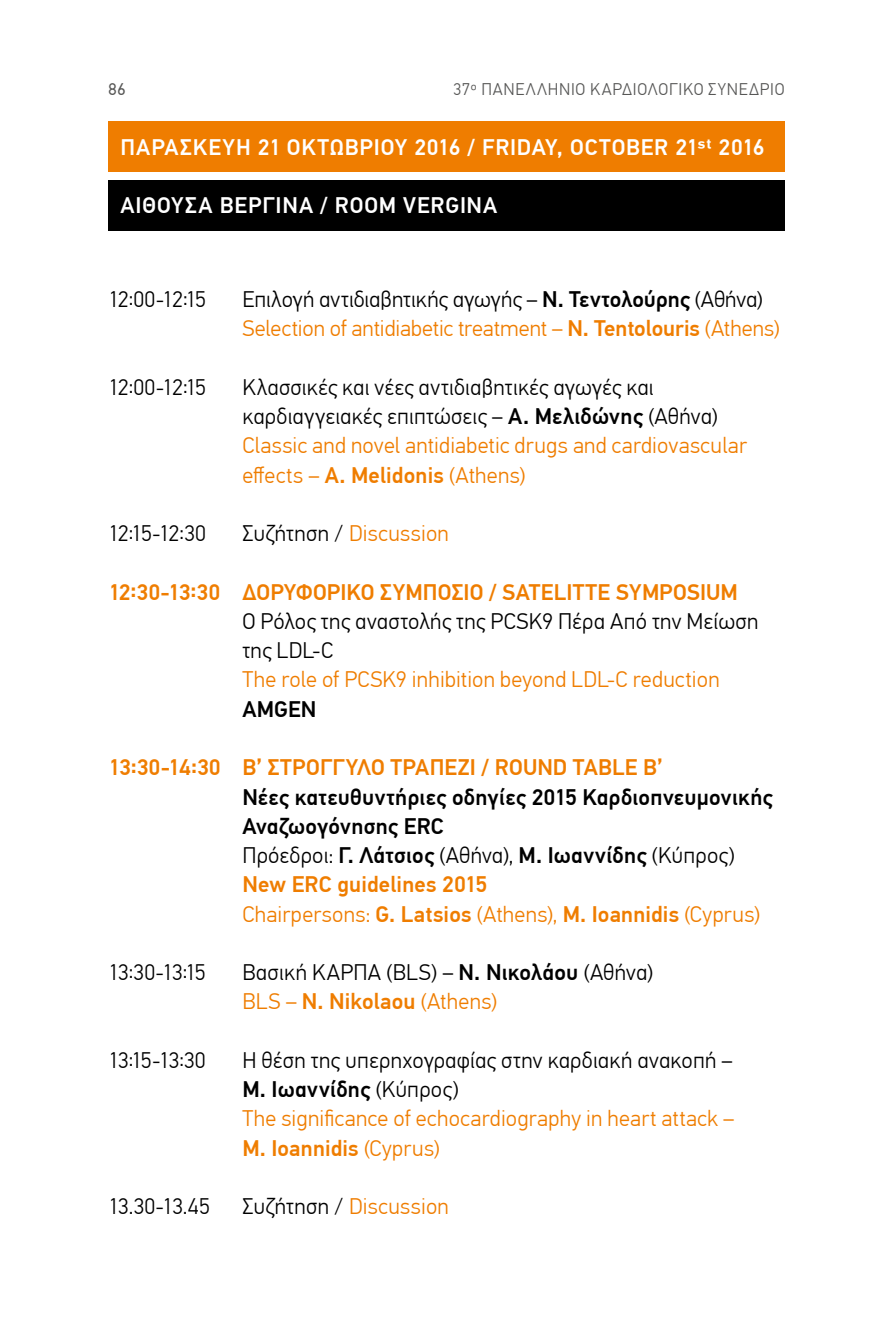
<style>
.page{position:relative;width:893px;height:1340px;background:#fff}
.page>*{position:absolute;margin:0;border:0;box-sizing:border-box;transform-origin:0 0}
.t1{font:300 22.5px/29.2px "PF Din Text Pro";letter-spacing:.005em;color:#000}
.t2{font:300 22.5px/29.2px "PF Din Text Pro";letter-spacing:.01em;color:#ef7d00}
.t3{font:500 22.5px "PF Din Text Pro";letter-spacing:.005em;color:#ef7d00}
.t4{font:500 22.5px "PF Din Text Pro";letter-spacing:.035em;color:#fff}
.t5{font:500 22.5px "PF Din Text Pro";letter-spacing:.01em;color:#000}
.t6{font:300 16.88px "PF Din Text Pro";letter-spacing:.045em;color:#575756}
.t7{font:16.88px "PF Din Text Pro";color:#575756}
.s1{font-weight:500}
.s2{color:#000}
</style>
<div class="page">
<div style="left:108px;top:180px;width:676px;height:51px;background:#000"></div>
<div style="left:108px;top:122px;width:676px;height:50px;background:#ef7d00"></div>
<p class="t7" style="left:108px;top:79px;width:19px">86</p>
<p class="t6" style="left:453px;top:79px;width:333px">37o ΠΑΝΕΛΛΗΝΙΟ ΚΑΡΔΙΟΛΟΓΙΚΟ ΣΥΝΕΔΡΙΟ</p>
<p class="t4" style="left:120px;top:133px;width:646px">ΠΑΡΑΣΚΕΥΗ 21 ΟΚΤΩΒΡΙΟΥ 2016 / FRIDAY, OCTOBER 21st 2016</p>
<p class="t4" style="left:120px;top:192px;width:379px">ΑΙΘΟΥΣΑ ΒΕΡΓΙΝΑ / ROOM VERGINA</p>
<p class="t1" style="left:108px;top:285px;width:99px">12:00-12:15</p>
<p class="t1" style="left:242px;top:285px;width:522px">Επιλογή αντιδιαβητικής αγωγής – <span class="s1">Ν. Τεντολούρης</span> (Αθήνα)</p>
<p class="t2" style="left:242px;top:314px;width:539px">Selection of antidiabetic treatment – <span class="s1">N. Tentolouris</span> (Athens)</p>
<p class="t1" style="left:108px;top:373px;width:99px">12:00-12:15</p>
<p class="t1" style="left:242px;top:373px;width:477px">Κλασσικές και νέες αντιδιαβητικές αγωγές και καρδιαγγειακές επιπτώσεις – <span class="s1">Α. Μελιδώνης</span> (Αθήνα)</p>
<p class="t2" style="left:242px;top:431px;width:506px">Classic and novel antidiabetic drugs and cardiovascular effects – <span class="s1">A. Melidonis</span> (Athens)</p>
<p class="t1" style="left:108px;top:519px;width:99px">12:15-12:30</p>
<p class="t2" style="left:242px;top:519px;width:208px"><span class="s2">Συζήτηση /</span> Discussion</p>
<p class="t3" style="left:108px;top:578px;width:631px">12:30-13:30 ΔΟΡΥΦΟΡΙΚΟ ΣΥΜΠΟΣΙΟ / SATELITTE SYMPOSIUM</p>
<p class="t1" style="left:242px;top:607px;width:518px">Ο Ρόλος της αναστολής της PCSK9 Πέρα Από την Μείωση της LDL-C</p>
<p class="t2" style="left:242px;top:665px;width:479px">The role of PCSK9 inhibition beyond LDL-C reduction</p>
<p class="t5" style="left:242px;top:695px;width:76px">AMGEN</p>
<p class="t3" style="left:108px;top:754px;width:556px">13:30-14:30 B’ ΣΤΡΟΓΓΥΛΟ ΤΡΑΠΕΖΙ / ROUND TABLE B’</p>
<p class="t5" style="left:242px;top:783px;width:532px">Νέες κατευθυντήριες οδηγίες 2015 Καρδιοπνευμονικής</p>
<p class="t5" style="left:242px;top:812px;width:203px">Αναζωογόνησης ERC</p>
<p class="t1" style="left:242px;top:841px;width:494px">Πρόεδροι: <span class="s1">Γ. Λάτσιος</span> (Αθήνα), <span class="s1">Μ. Ιωαννίδης</span> (Κύπρος)</p>
<p class="t3" style="left:242px;top:871px;width:246px">New ERC guidelines 2015</p>
<p class="t2" style="left:242px;top:899px;width:519px">Chairpersons: <span class="s1">G. Latsios</span> (Athens), <span class="s1">M. Ioannidis</span> (Cyprus)</p>
<p class="t1" style="left:108px;top:958px;width:99px">13:30-13:15</p>
<p class="t1" style="left:242px;top:958px;width:412px">Βασική ΚΑΡΠΑ (BLS) – <span class="s1">Ν. Νικολάου</span> (Αθήνα)</p>
<p class="t2" style="left:242px;top:987px;width:256px">BLS – <span class="s1">N. Nikolaou</span> (Athens)</p>
<p class="t1" style="left:108px;top:1045px;width:99px">13:15-13:30</p>
<p class="t1" style="left:242px;top:1045px;width:492px">Η θέση της υπερηχογραφίας στην καρδιακή ανακοπή –<br><span class="s1">Μ. Ιωαννίδης</span> (Κύπρος)</p>
<p class="t2" style="left:242px;top:1104px;width:494px">The significance of echocardiography in heart attack –<br><span class="s1">M. Ioannidis</span> (Cyprus)</p>
<p class="t1" style="left:108px;top:1192px;width:103px">13.30-13.45</p>
<p class="t2" style="left:242px;top:1192px;width:208px"><span class="s2">Συζήτηση /</span> Discussion</p>
</div>
